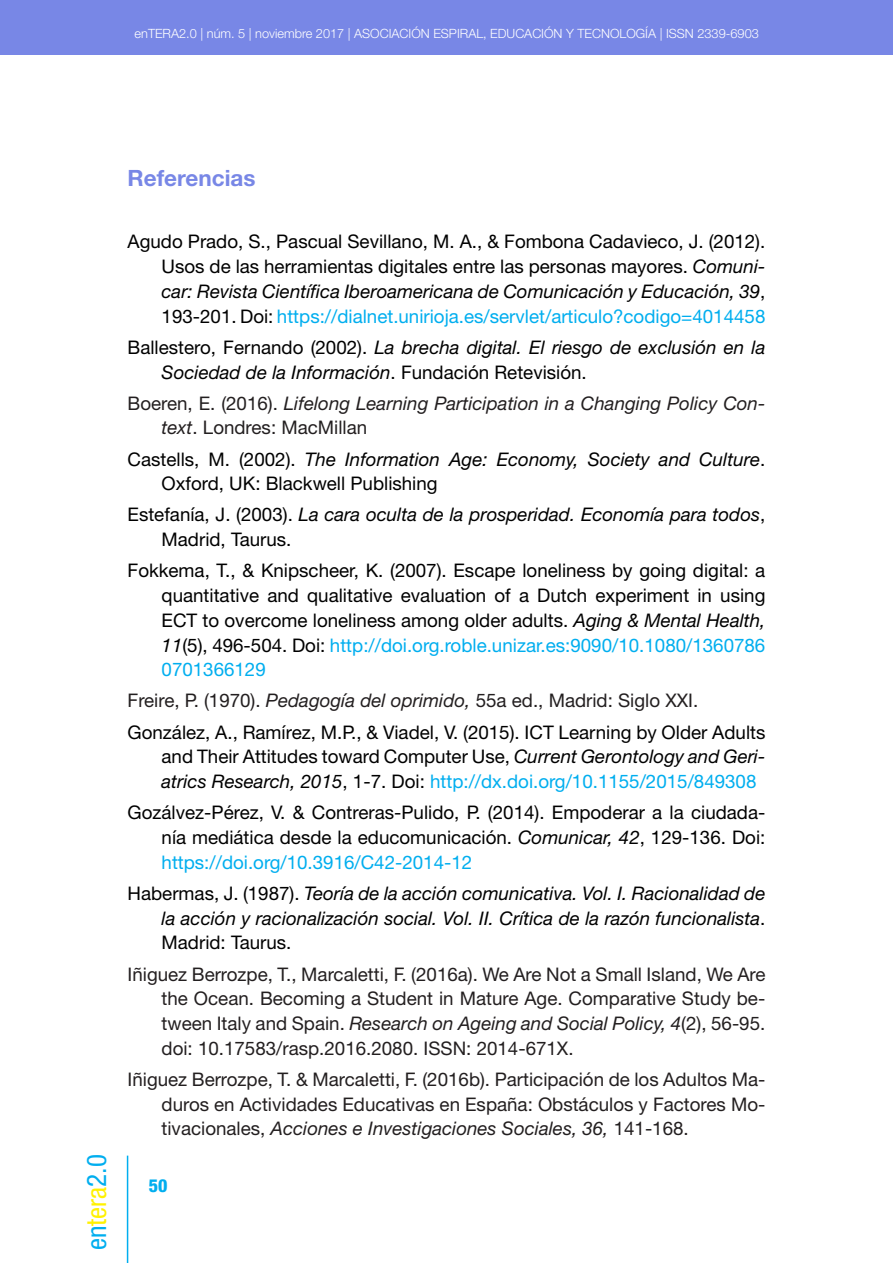
<style>
.page{position:relative;width:893px;height:1263px;background:#fff}
.page>*{position:absolute;margin:0;border:0;box-sizing:border-box;transform-origin:0 0}
.t1{font:condensed 27px "Helvetica Neue LT Std";color:#00aeef}
.t2{font:700 22.5px "Helvetica Neue LT Std";color:#7887e6}
.t3{font:18.75px/24.8px "Helvetica Neue LT Std";color:#000;text-align:justify}
.t4{font:italic 18.75px/24.8px "Helvetica Neue LT Std";color:#000}
.t5{font:18.75px/24.8px "Helvetica Neue LT Std";color:#231f20;text-align:justify}
.t6{font:italic 18.75px/24.8px "Helvetica Neue LT Std";color:#231f20}
.t7{font:800 condensed 18px "Helvetica Neue LT Std";color:#00aeef}
.t8{font:300 12.75px "Helvetica Neue LT Std";color:#fff}
.s1{color:#fff101}
.s2{font-style:italic}
.s3{color:#00aeef}
.s4{font-style:normal}
.s5{color:#231f20}
.s6{font-style:italic;color:#231f20}
.s7{font-style:normal;color:#00aeef}
</style>
<div class="page">
<hr style="left:127px;top:1155px;width:1px;height:108px;background:#00aeef">
<hr style="left:892px;top:0;width:1px;height:55px;background:#7887e6">
<div style="left:0;top:0;width:892px;height:55px;background:#7887e6"></div>
<p class="t8" style="left:135px;top:26px;width:626px">enTERA2.0 | núm. 5 | noviembre 2017 | ASOCIACIÓN ESPIRAL, EDUCACIÓN Y TECNOLOGÍA | ISSN 2339-6903</p>
<h1 class="t1" style="left:81px;top:1250px;width:97px;rotate:-90deg">en<span class="s1">tera</span>2.0</h1>
<p class="t2" style="left:128px;top:164px;width:129px">Referencias</p>
<p class="t3" style="left:162px;top:229px;width:605px;text-indent:-34px">Agudo Prado, S., Pascual Sevillano, M. A., &amp; Fombona Cadavieco, J. (2012).<br>Usos de las herramientas digitales entre las personas mayores. <span class="s2">Comuni&shy;car: Revista Científica Iberoamericana de Comunicación y Educación, 39</span>, 193-201. Doi: <span class="s3">https://dialnet.unirioja.es/servlet/articulo?codigo=4014458</span></p>
<p class="t4" style="left:162px;top:334px;width:605px;text-indent:-34px"><span class="s4">Ballestero, Fernando (2002).</span> La brecha digital. El riesgo de exclusión en la<br>Sociedad de la Información<span class="s4">. Fundación Retevisión.</span></p>
<p class="t6" style="left:162px;top:390px;width:605px;text-indent:-34px"><span class="s4">Boeren, E. (2016).</span> Lifelong Learning Participation in a Changing Policy Con&shy;text<span class="s4">. Londres: MacMillan</span></p>
<p class="t3" style="left:162px;top:446px;width:605px;text-indent:-34px">Castells, M. (2002). <span class="s2">The Information Age: Economy, Society and Culture</span>.<br>Oxford, UK: Blackwell Publishing</p>
<p class="t4" style="left:162px;top:502px;width:605px;text-indent:-34px"><span class="s4">Estefanía, J. (2003).</span> La cara oculta de la prosperidad. Economía para todos<span class="s4">,<br>Madrid, Taurus.</span></p>
<p class="t3" style="left:162px;top:558px;width:605px;text-indent:-34px">Fokkema, T., &amp; Knipscheer, K. (2007). Escape loneliness by going digital: a quantitative and qualitative evaluation of a Dutch experiment in using ECT to overcome loneliness among older adults. <span class="s2">Aging &amp; Mental Health, 11</span>(5), 496-504. Doi: <span class="s3">http://doi.org.roble.unizar.es:9090/10.1080/1360786<br>0701366129</span></p>
<p class="t3" style="left:128px;top:685px;width:639px;line-height:31.2px"><span class="s5">Freire, P. (1970).</span> <span class="s6">Pedagogía del oprimido,</span> <span class="s5">55a ed., Madrid: Siglo XXI.<br></span>González, A., Ramírez, M.P., &amp; Viadel, V. (2015). ICT Learning by Older Adults</p>
<p class="t4" style="left:162px;top:744px;width:605px"><span class="s4">and Their Attitudes toward Computer Use,</span> Current Gerontology and Geri&shy;atrics Research, 2015<span class="s4">, 1-7. Doi:</span> <span class="s7">http://dx.doi.org/10.1155/2015/849308</span></p>
<p class="t3" style="left:162px;top:800px;width:605px;text-indent:-34px">Gozálvez-Pérez, V. &amp; Contreras-Pulido, P. (2014). Empoderar a la ciudada&shy;nía mediática desde la educomunicación. <span class="s2">Comunicar, 42</span>, 129-136. Doi: <span class="s3">https://doi.org/10.3916/C42-2014-12</span></p>
<p class="t4" style="left:162px;top:880px;width:605px;text-align:justify;text-indent:-34px"><span class="s4">Habermas, J. (1987).</span> Teoría de la acción comunicativa. Vol. I. Racionalidad de la acción y racionalización social. Vol. II. Crítica de la razón funcionalista<span class="s4">.<br>Madrid: Taurus.</span></p>
<p class="t5" style="left:162px;top:961px;width:605px;text-indent:-34px">Iñiguez Berrozpe, T., Marcaletti, F. (2016a). We Are Not a Small Island, We Are the Ocean. Becoming a Student in Mature Age. Comparative Study be&shy;tween Italy and Spain. <span class="s2">Research on Ageing and Social Policy, 4</span>(2), 56-95. doi: 10.17583/rasp.2016.2080. ISSN: 2014-671X.</p>
<p class="t5" style="left:162px;top:1066px;width:605px;text-indent:-34px">Iñiguez Berrozpe, T. &amp; Marcaletti, F. (2016b). Participación de los Adultos Ma&shy;duros en Actividades Educativas en España: Obstáculos y Factores Mo&shy;tivacionales, <span class="s2">Acciones e Investigaciones Sociales, 36,</span> 141-168.</p>
<p class="t7" style="left:149px;top:1174px;width:20px">50</p>
</div>
